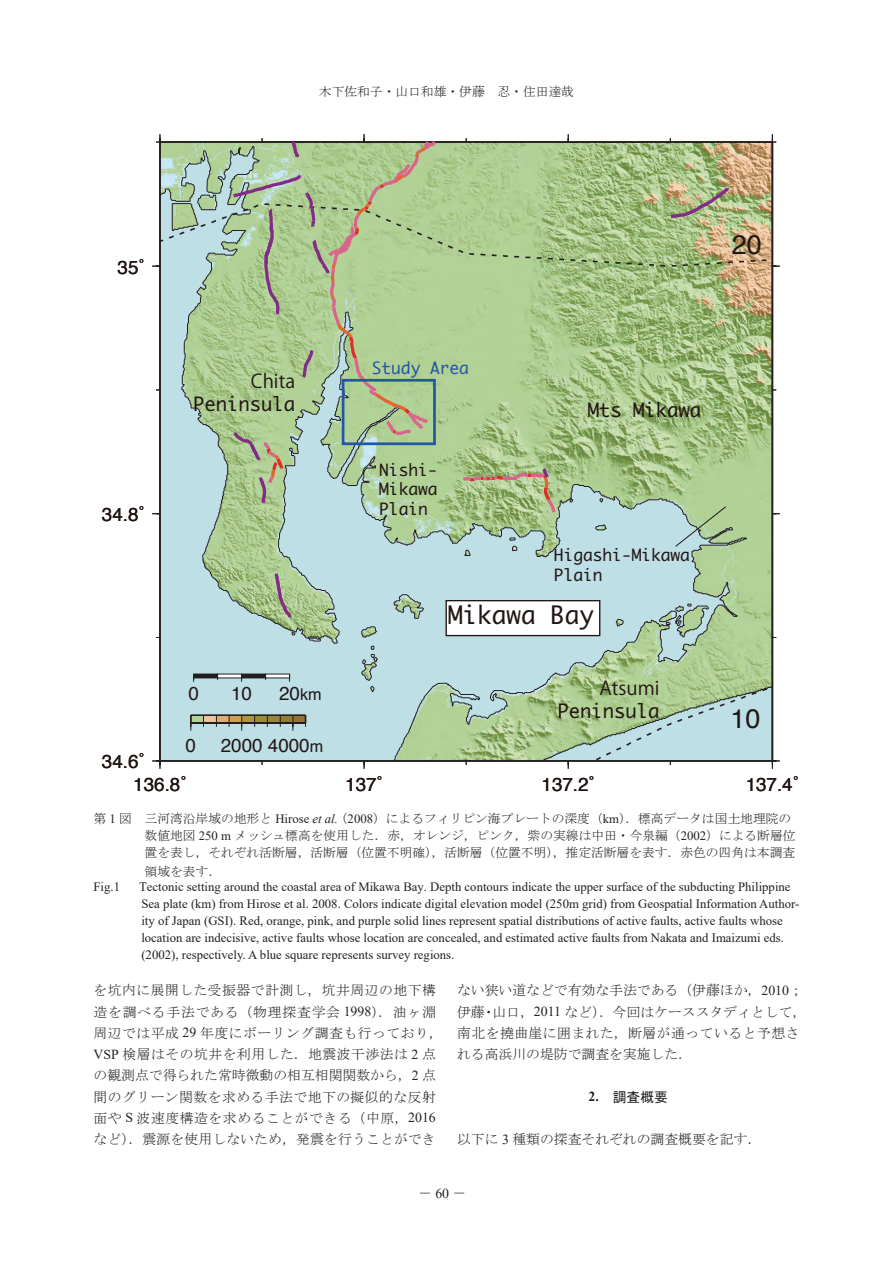
<style>
.page{position:relative;width:893px;height:1263px;background:#fff}
.page>*{position:absolute;margin:0;border:0;box-sizing:border-box;transform-origin:0 0}
.t1{font:26.85px "Helvetica";color:#211613}
.t2{font:24.3px "Monaco";color:#211613}
.t3{font:18.9px "Monaco";color:#211613}
.t4{font:18.9px "Koz Go Pr 6 N";color:#211613}
.t5{font:18.75px "Helvetica";color:#211613}
.t6{font:16.2px/19.5px "Monaco";color:#211613;text-align:justify}
.t7{font:16.2px "Monaco";color:#2256a6}
.t8{font:13.8px/21.3px "MS Mincho";letter-spacing:.035em;color:#231f20}
.t9{font:13.8px/21.3px "MS Mincho";color:#231f20}
.t10{font:13.8px "MS Gothic";color:#231f20}
.t11{font:12.75px/17px "Times New Roman";color:#231f20}
.t12{font:12.75px/17px "MS Mincho";color:#231f20}
.s1{font-size:16.2px}
.s2{font-family:"Times New Roman"}
.s3{font-family:"Times New Roman";font-style:italic}
.s4{font-family:"Times New Roman";font-weight:700}
</style>
<div class="page">
<svg style="left:158px;top:202px;width:616px;height:561px;background:#b4d1bd"></svg>
<svg style="left:772px;top:134px;width:4px;height:9px"></svg>
<svg style="left:772px;top:761px;width:8px;height:8px"></svg>
<svg style="left:152px;top:134px;width:110px;height:133px;background:#bad4c5"></svg>
<svg style="left:152px;top:761px;width:9px;height:8px"></svg>
<hr style="left:160px;top:141px;width:612px;height:2px;background:#231f20">
<hr style="left:160px;top:760px;width:612px;height:2px;background:#231f20">
<hr style="left:772px;top:142px;width:1px;height:619px;background:#231f20">
<hr style="left:159px;top:142px;width:2px;height:619px;background:#231f20">
<svg style="left:230px;top:139px;width:501px;height:482px;background:#acc89c"></svg>
<div style="left:193px;top:674px;width:25px;height:4px;border:1px solid #231f20"></div>
<div style="left:241px;top:674px;width:25px;height:4px;border:1px solid #231f20"></div>
<img style="left:192px;top:716px;width:113px;height:6px">
<hr style="left:191px;top:714px;width:115px;height:2px;background:#231f20">
<hr style="left:191px;top:722px;width:115px;height:2px;background:#231f20">
<svg style="left:293px;top:716px;width:1px;height:15px"></svg>
<svg style="left:241px;top:716px;width:1px;height:15px"></svg>
<svg style="left:190px;top:715px;width:2px;height:16px"></svg>
<svg style="left:675px;top:506px;width:52px;height:41px;background:#a7c4a7"></svg>
<div style="left:446px;top:601px;width:154px;height:35px;background:#fff"></div>
<div style="left:445px;top:600px;width:155px;height:36px;border:1px solid #211613"></div>
<div style="left:342px;top:379px;width:94px;height:66px;border:3px solid #2256a6"></div>
<p class="t12" style="left:319px;top:83px;width:257px">木下佐和子・山口和雄・伊藤　忍・住田達哉</p>
<h3 class="t5" style="left:118px;top:252px;width:29px">35˚</h3>
<h3 class="t5" style="left:102px;top:500px;width:44px">34.8˚</h3>
<h3 class="t4" style="left:251px;top:371px;width:46px">Chita</h3>
<h3 class="t3" style="left:193px;top:388px;width:104px">Peninsula</h3>
<h3 class="t5" style="left:102px;top:747px;width:44px">34.6˚</h3>
<h3 class="t5" style="left:188px;top:679px;width:12px">0</h3>
<h3 class="t5" style="left:231px;top:679px;width:22px">10</h3>
<h3 class="t5" style="left:279px;top:679px;width:44px">20<span class="s1">km</span></h3>
<h3 class="t5" style="left:186px;top:730px;width:12px">0</h3>
<h3 class="t5" style="left:221px;top:730px;width:104px">2000 4000<span class="s1">m</span></h3>
<h1 class="t1" style="left:732px;top:224px;width:31px">20</h1>
<p class="t7" style="left:372px;top:354px;width:99px">Study Area</p>
<p class="t6" style="left:379px;top:459px;width:60px">Nishi-Mikawa Plain</p>
<h3 class="t3" style="left:588px;top:394px;width:115px">Mts Mikawa</h3>
<p class="t6" style="left:554px;top:545px;width:138px">Higashi-Mikawa<br>Plain</p>
<h2 class="t2" style="left:448px;top:594px;width:147px">Mikawa Bay</h2>
<h3 class="t4" style="left:599px;top:678px;width:62px">Atsumi</h3>
<h3 class="t3" style="left:557px;top:695px;width:104px">Peninsula</h3>
<h1 class="t1" style="left:730px;top:698px;width:31px">10</h1>
<h3 class="t5" style="left:133px;top:770px;width:55px">136.8˚</h3>
<h3 class="t5" style="left:345px;top:770px;width:39px">137˚</h3>
<h3 class="t5" style="left:542px;top:770px;width:55px">137.2˚</h3>
<h3 class="t5" style="left:746px;top:770px;width:55px">137.4˚</h3>
<p class="t12" style="left:145px;top:810px;width:652px;text-indent:-51px">第 <span class="s2">1</span> 図 三河湾沿岸域の地形と <span class="s2">Hirose</span> <span class="s3">et al.</span>（<span class="s2">2008</span>）によるフィリピン海プレートの深度（<span class="s2">km</span>）．標高データは国土地理院の数値地図 <span class="s2">250 m</span> メッシュ標高を使用した．赤，オレンジ，ピンク，紫の実線は中田・今泉編（<span class="s2">2002</span>）による断層位置を表し，それぞれ活断層，活断層（位置不明確），活断層（位置不明），推定活断層を表す．赤色の四角は本調査</p>
<p class="t12" style="left:145px;top:863px;width:78px">領域を表す．</p>
<p class="t11" style="left:94px;top:878px;width:28px">Fig.1</p>
<p class="t11" style="left:139px;top:878px;width:662px">Tectonic setting around the coastal area of Mikawa Bay. Depth contours indicate the upper surface of the subducting Philippine Sea plate (km) from Hirose et al. 2008. Colors indicate digital elevation model (250m grid) from Geospatial Information Author&shy;ity of Japan (GSI). Red, orange, pink, and purple solid lines represent spatial distributions of active faults, active faults whose location are indecisive, active faults whose location are concealed, and estimated active faults from Nakata and Imaizumi eds. (2002), respectively. A blue square represents survey regions.</p>
<p class="t8" style="left:94px;top:980px;width:351px">を坑内に展開した受振器で計測し，坑井周辺の地下構造を調べる手法である（物理探査学会 <span class="s2">1998</span>）．油ヶ淵周辺では平成 <span class="s2">29</span> 年度にボーリング調査も行っており，<br><span class="s2">VSP</span> 検層はその坑井を利用した．地震波干渉法は <span class="s2">2</span> 点の観測点で得られた常時微動の相互相関関数から，<span class="s2">2</span> 点間のグリーン関数を求める手法で地下の擬似的な反射面や <span class="s2">S</span> 波速度構造を求めることができる（中原，<span class="s2">2016</span>など）．震源を使用しないため，発震を行うことができ</p>
<p class="t9" style="left:457px;top:979px;width:351px">ない狭い道などで有効な手法である（伊藤ほか，<span class="s2">2010</span>；伊藤・山口，<span class="s2">2011</span> など）．今回はケーススタディとして，南北を撓曲崖に囲まれた，断層が通っていると予想される高浜川の堤防で調査を実施した．</p>
<p class="t10" style="left:589px;top:1090px;width:81px"><span class="s4">2.</span> 調査概要</p>
<p class="t9" style="left:457px;top:1128px;width:306px">以下に <span class="s2">3</span> 種類の探査それぞれの調査概要を記す．</p>
<p class="t8" style="left:418px;top:1183px;width:50px">－<span class="s2">60</span>－</p>
</div>
